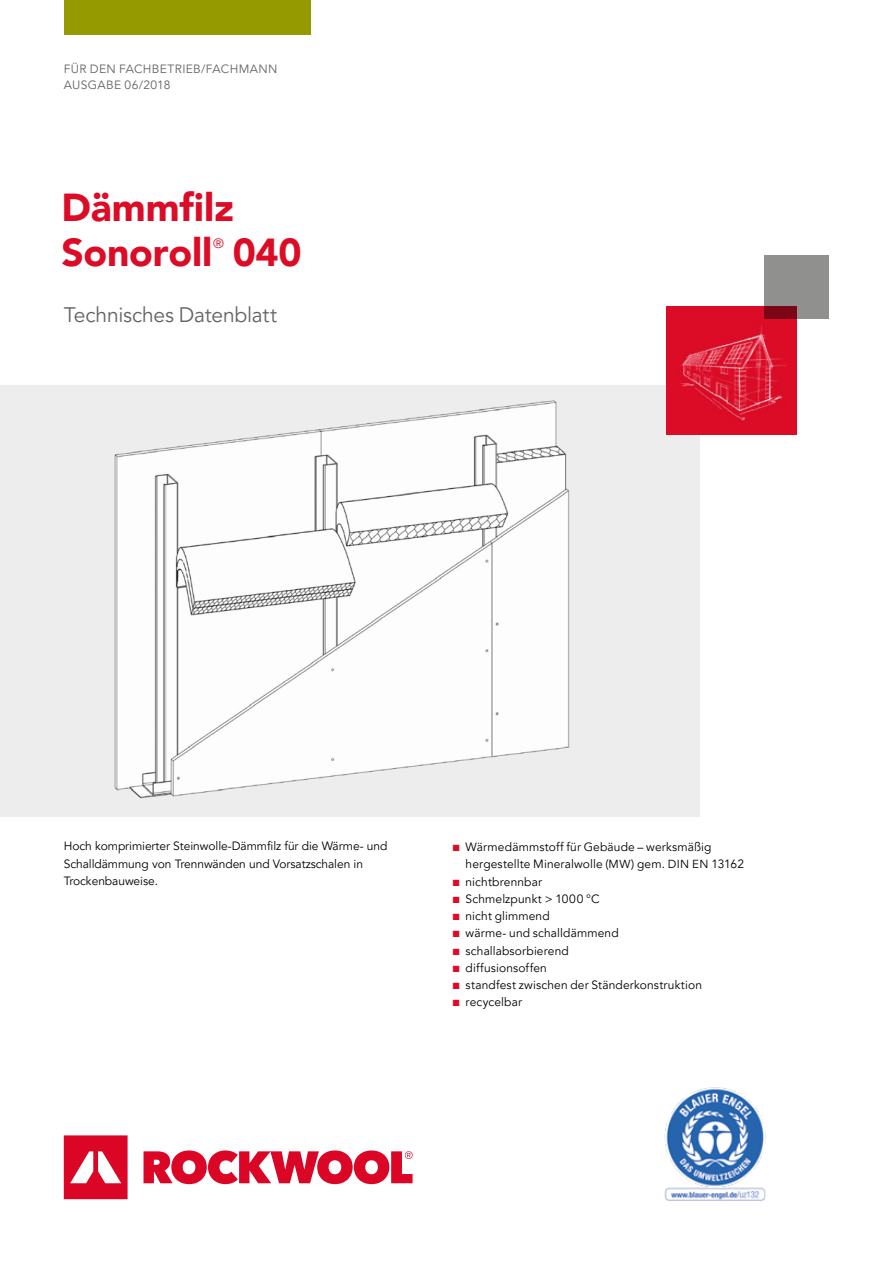
<style>
.page{position:relative;width:893px;height:1263px;background:#fff}
.page>*{position:absolute;margin:0;border:0;box-sizing:border-box;transform-origin:0 0}
.t1{font:900 39px/45px "Avenir LT Pro";letter-spacing:-.005em;color:#dc0c27}
.t2{font:21px "Avenir LT Pro";letter-spacing:-.01em;color:#646363}
.t3{font:13.5px "Avenir LT Pro";color:#dc0c27}
.t4{font:12px/17.2px "Avenir LT Pro";letter-spacing:.01em;color:#000}
.t5{font:12px/16.5px "Avenir LT Pro";letter-spacing:.03em;color:#646363}
.s1{color:#dc0c27}
.s2{font-size:11.7px}
</style>
<div class="page">
<svg style="left:64px;top:1135px;width:349px;height:64px"></svg>
<div style="left:0;top:385px;width:699px;height:431px;background:#ededed"></div>
<div style="left:64px;top:0;width:246px;height:34px;background:#959a00"></div>
<div style="left:666px;top:306px;width:130px;height:128px;background:#dc0c27"></div>
<img style="left:680px;top:319px;width:117px;height:105px">
<div style="left:764px;top:255px;width:65px;height:64px;background:#90908f"></div>
<img style="left:114px;top:400px;width:456px;height:399px">
<img style="left:664px;top:1087px;width:102px;height:114px">
<p class="t5" style="left:64px;top:61px;width:215px">FÜR DEN FACHBETRIEB/FACHMANN<br>AUSGABE 06/2018</p>
<h1 class="t1" style="left:62px;top:185px;width:174px">Dämmfilz<br>Sonoroll</h1>
<p class="t3" style="left:213px;top:235px;width:12px">®</p>
<h1 class="t1" style="left:233px;top:230px;width:70px">040</h1>
<h2 class="t2" style="left:64px;top:302px;width:215px">Technisches Datenblatt</h2>
<p class="t4" style="left:64px;top:838px;width:325px">Hoch komprimierter Steinwolle-Dämmfilz für die Wärme- und<br>Schalldämmung von Trennwänden und Vorsatzschalen in<br>Trockenbauweise.</p>
<p class="t4" style="left:466px;top:838px;width:280px;text-indent:-13px"><span class="s1">■</span> Wärmedämmstoff für Gebäude – werksmäßig hergestellte Mineralwolle (<span class="s2">MW</span>) gem. <span class="s2">DIN EN</span> 13162</p>
<p class="t4" style="left:453px;top:873px;width:91px"><span class="s1">■</span> nichtbrennbar</p>
<p class="t4" style="left:453px;top:890px;width:148px"><span class="s1">■</span> Schmelzpunkt &gt; 1000 °C</p>
<p class="t4" style="left:453px;top:907px;width:98px"><span class="s1">■</span> nicht glimmend</p>
<p class="t4" style="left:453px;top:925px;width:167px"><span class="s1">■</span> wärme- und schalldämmend</p>
<p class="t4" style="left:453px;top:942px;width:117px"><span class="s1">■</span> schallabsorbierend</p>
<p class="t4" style="left:453px;top:959px;width:96px"><span class="s1">■</span> diffusionsoffen</p>
<p class="t4" style="left:453px;top:976px;width:251px"><span class="s1">■</span> standfest zwischen der Ständerkonstruktion</p>
<p class="t4" style="left:453px;top:994px;width:71px"><span class="s1">■</span> recycelbar</p>
</div>
